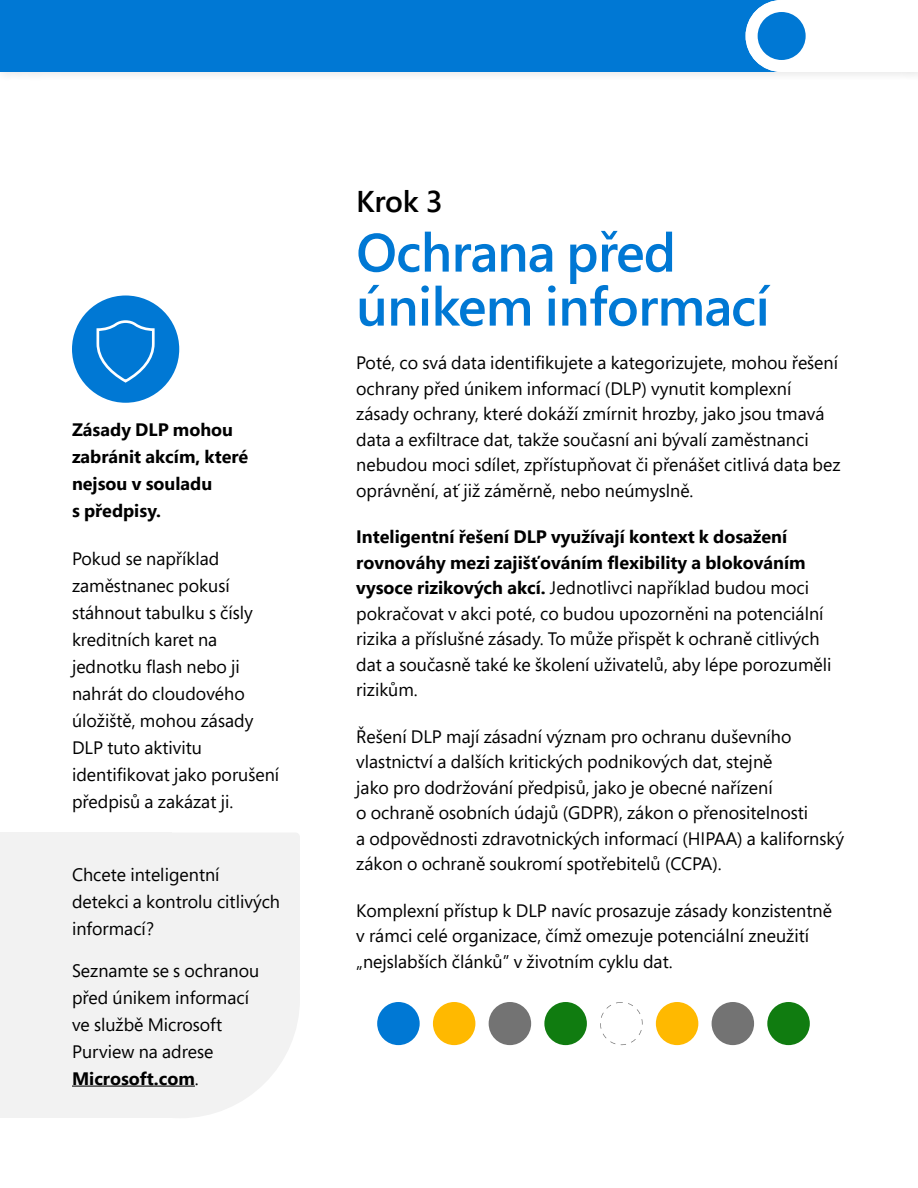
<style>
.page{position:relative;width:918px;height:1188px;background:#fff}
.page>*{position:absolute;margin:0;border:0;box-sizing:border-box;transform-origin:0 0}
._36_46{font:600 54px/54px "Segoe Pro";letter-spacing:-.015em;color:#0078d4}
.HIghlight_text_20_30{font:600 30px "Segoe Pro";color:#000}
.P_12_18{font:18px/25.5px "Segoe Pro";color:#000}
.chapter_ctas{font:18px/27px "Segoe Pro";color:#000}
.P_12_18-2{font:700 18px/27px "Segoe Pro";color:#000}
.s1{font-weight:700}
</style>
<div class="page">
<div style="left:0;top:0;width:918px;height:82px;background:#f8f8f8"></div>
<div style="left:0;top:0;width:918px;height:72px;background:#0078d4"></div>
<svg style="left:746px;top:0;width:172px;height:72px"></svg>
<div style="left:60px;top:879px;width:240px;height:239px;background:#f2f2f2;border-radius:50%"></div>
<div style="left:0;top:833px;width:171px;height:285px;background:#f2f2f2"></div>
<div style="left:153px;top:832px;width:147px;height:161px;background:#f2f2f2;border-radius:4px"></div>
<div style="left:72px;top:296px;width:107px;height:107px;background:#0078d4;border-radius:50%"></div>
<svg style="left:96px;top:320px;width:59px;height:63px"></svg>
<hr style="left:72px;top:1086px;width:123px;height:1px;background:#000">
<div style="left:377px;top:1002px;width:43px;height:43px;background:#0078d4;border-radius:50%"></div>
<div style="left:433px;top:1002px;width:42px;height:43px;background:#ffb900;border-radius:50%"></div>
<div style="left:489px;top:1002px;width:42px;height:43px;background:#737373;border-radius:50%"></div>
<div style="left:544px;top:1002px;width:43px;height:43px;background:#107c10;border-radius:50%"></div>
<svg style="left:600px;top:1002px;width:43px;height:43px"></svg>
<div style="left:656px;top:1002px;width:42px;height:43px;background:#ffb900;border-radius:50%"></div>
<div style="left:712px;top:1002px;width:42px;height:43px;background:#737373;border-radius:50%"></div>
<div style="left:767px;top:1002px;width:43px;height:43px;background:#107c10;border-radius:50%"></div>
<p class="P_12_18-2" style="left:72px;top:416px;width:178px">Zásady DLP mohou zabránit akcím, které nejsou v souladu<br>s předpisy.</p>
<p class="P_12_18" style="left:72px;top:545px;width:209px;line-height:27px">Pokud se například zaměstnanec pokusí stáhnout tabulku s čísly kreditních karet na jednotku flash nebo ji nahrát do cloudového úložiště, mohou zásady<br>DLP tuto aktivitu identifikovat jako porušení předpisů a zakázat ji.</p>
<p class="chapter_ctas" style="left:72px;top:860px;width:210px">Chcete inteligentní detekci a kontrolu citlivých informací?</p>
<p class="chapter_ctas" style="left:72px;top:956px;width:189px">Seznamte se s ochranou před únikem informací ve službě Microsoft<br>Purview na adrese<br><span class="s1">Microsoft.com</span>.</p>
<p class="HIghlight_text_20_30" style="left:356px;top:180px;width:88px">Krok 3</p>
<p class="_36_46" style="left:356px;top:224px;width:415px">Ochrana před únikem informací</p>
<p class="P_12_18" style="left:356px;top:349px;width:486px">Poté, co svá data identifikujete a kategorizujete, mohou řešení ochrany před únikem informací (DLP) vynutit komplexní zásady ochrany, které dokáží zmírnit hrozby, jako jsou tmavá data a exfiltrace dat, takže současní ani bývalí zaměstnanci nebudou moci sdílet, zpřístupňovat či přenášet citlivá data bez oprávnění, ať již záměrně, nebo neúmyslně.</p>
<p class="P_12_18" style="left:356px;top:523px;width:477px"><span class="s1">Inteligentní řešení DLP využívají kontext k dosažení rovnováhy mezi zajišťováním flexibility a blokováním vysoce rizikových akcí.</span> Jednotlivci například budou moci pokračovat v akci poté, co budou upozorněni na potenciální rizika a příslušné zásady. To může přispět k ochraně citlivých dat a současně také ke školení uživatelů, aby lépe porozuměli rizikům.</p>
<p class="P_12_18" style="left:356px;top:723px;width:489px">Řešení DLP mají zásadní význam pro ochranu duševního vlastnictví a dalších kritických podnikových dat, stejně<br>jako pro dodržování předpisů, jako je obecné nařízení<br>o ochraně osobních údajů (GDPR), zákon o přenositelnosti<br>a odpovědnosti zdravotnických informací (HIPAA) a kalifornský zákon o ochraně soukromí spotřebitelů (CCPA).</p>
<p class="P_12_18" style="left:356px;top:897px;width:477px">Komplexní přístup k DLP navíc prosazuje zásady konzistentně v rámci celé organizace, čímž omezuje potenciální zneužití „nejslabších článků” v životním cyklu dat.</p>
</div>
